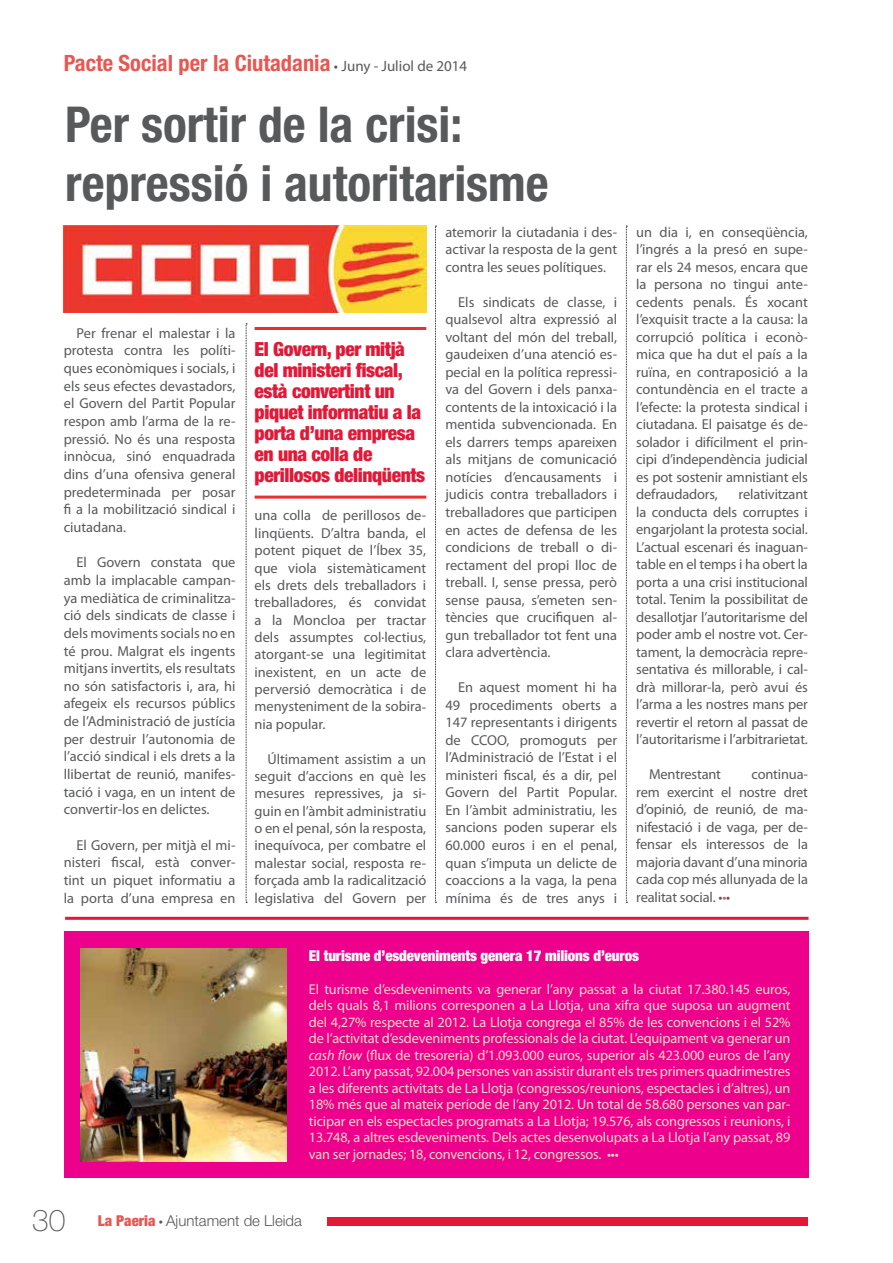
<style>
.page{position:relative;width:893px;height:1263px;background:#fff}
.page>*{position:absolute;margin:0;border:0;box-sizing:border-box;transform-origin:0 0}
.t1{font:700 condensed 49.5px/59.4px "Helvetica Neue LT Std";color:#58595b}
.t2{font:700 condensed 22.5px "Helvetica Neue LT Std";color:#e85752}
.t3{font:900 condensed 19.5px/21px "Helvetica Neue LT Std";letter-spacing:-.02em;color:#e31837}
.t4{font:900 condensed 15px "Helvetica Neue LT Std";letter-spacing:-.01em;color:#fff}
.t5{font:300 15px "Helvetica Neue LT Std";color:#58595b}
.t6{font:14.4px/17.5px "Myriad Pro";color:#58595b;text-align:justify}
.t7{font:14.25px/16.5px "Myriad Pro";letter-spacing:-.01em;color:#fadbc4;text-align:justify}
.s1{font-family:"Myriad Pro";font-weight:400;font-stretch:normal;font-size:15px;color:#58595b}
.s2{color:#e85752}
.s3{font-style:italic}
.s4{font-weight:100;font-size:30px}
.s5{font-weight:900;font-stretch:condensed;color:#e85752}
.s6{font-family:"Myriad Pro";font-weight:400}
</style>
<div class="page">
<div style="left:327px;top:1217px;width:481px;height:9px;background:#e31837"></div>
<hr style="left:65px;top:917px;width:743px;height:3px;background:#e31837">
<div style="left:64px;top:931px;width:744px;height:247px;background:#ec008c"></div>
<img style="left:81px;top:948px;width:206px;height:214px">
<img style="left:64px;top:226px;width:362px;height:87px">
<hr style="left:255px;top:327px;width:171px;height:3px;background:#e72f30">
<hr style="left:255px;top:496px;width:171px;height:3px;background:#e72f30">
<svg style="left:246px;top:323px;width:1px;height:580px"></svg>
<svg style="left:435px;top:226px;width:1px;height:677px"></svg>
<svg style="left:626px;top:226px;width:1px;height:677px"></svg>
<h2 class="t2" style="left:64px;top:50px;width:405px">Pacte Social per la Ciutadania <span class="s1">• Juny - Juliol de 2014</span></h2>
<h1 class="t1" style="left:65px;top:94px;width:485px">Per sortir de la crisi: repressió i autoritarisme</h1>
<p class="t6" style="left:64px;top:324px;width:173px;text-indent:13px">Per frenar el malestar i la protesta contra les políti&shy;ques econòmiques i socials, i els seus efectes devastadors, el Govern del Partit Popular respon amb l’arma de la re&shy;pressió. No és una resposta innòcua, sinó enquadrada dins d’una ofensiva general predeterminada per posar fi a la mobilització sindical i ciutadana.</p>
<p class="t6" style="left:64px;top:553px;width:173px;text-indent:13px">El Govern constata que amb la implacable campan&shy;ya mediàtica de criminalitza&shy;ció dels sindicats de classe i dels moviments socials no en té prou. Malgrat els ingents mitjans invertits, els resultats no són satisfactoris i, ara, hi afegeix els recursos públics de l’Administració de justícia per destruir l’autonomia de l’acció sindical i els drets a la llibertat de reunió, manifes&shy;tació i vaga, en un intent de convertir-los en delictes.</p>
<p class="t6" style="left:64px;top:836px;width:173px;text-indent:13px">El Govern, per mitjà el mi&shy;nisteri fiscal, està conver&shy;tint un piquet informatiu a la porta d’una empresa en</p>
<h3 class="t3" style="left:255px;top:338px;width:172px">El Govern, per mitjà del ministeri fiscal, està convertint un piquet informatiu a la porta d’una empresa en una colla de perillosos delinqüents</h3>
<p class="t6" style="left:255px;top:507px;width:173px">una colla de perillosos de&shy;linqüents. D’altra banda, el potent piquet de l’Íbex 35, que viola sistemàticament els drets dels treballadors i treballadores, és convidat a la Moncloa per tractar dels assumptes col·lectius, atorgant-se una legitimitat inexistent, en un acte de perversió democràtica i de menysteniment de la sobira&shy;nia popular.</p>
<p class="t6" style="left:255px;top:750px;width:173px;text-indent:13px">Últimament assistim a un seguit d’accions en què les mesures repressives, ja si&shy;guin en l’àmbit administratiu o en el penal, són la resposta, inequívoca, per combatre el malestar social, resposta re&shy;forçada amb la radicalització legislativa del Govern per</p>
<p class="t6" style="left:445px;top:223px;width:173px">atemorir la ciutadania i des&shy;activar la resposta de la gent contra les seues polítiques.</p>
<p class="t6" style="left:445px;top:293px;width:173px;text-indent:13px">Els sindicats de classe, i qualsevol altra expressió al voltant del món del treball, gaudeixen d’una atenció es&shy;pecial en la política repressi&shy;va del Govern i dels panxa&shy;contents de la intoxicació i la mentida subvencionada. En els darrers temps apareixen als mitjans de comunicació notícies d’encausaments i judicis contra treballadors i treballadores que participen en actes de defensa de les condicions de treball o di&shy;rectament del propi lloc de treball. I, sense pressa, però sense pausa, s’emeten sen&shy;tències que crucifiquen al&shy;gun treballador tot fent una clara advertència.</p>
<p class="t6" style="left:445px;top:678px;width:173px;text-indent:13px">En aquest moment hi ha 49 procediments oberts a 147 representants i dirigents de CCOO, promoguts per l’Administració de l’Estat i el ministeri fiscal, és a dir, pel Govern del Partit Popular.<br>En l’àmbit administratiu, les sancions poden superar els 60.000 euros i en el penal, quan s’imputa un delicte de coaccions a la vaga, la pena mínima és de tres anys i</p>
<p class="t6" style="left:636px;top:223px;width:173px">un dia i, en conseqüència, l’ingrés a la presó en supe&shy;rar els 24 mesos, encara que la persona no tingui ante&shy;cedents penals. És xocant l’exquisit tracte a la causa: la corrupció política i econò&shy;mica que ha dut el país a la ruïna, en contraposició a la contundència en el tracte a l’efecte: la protesta sindical i ciutadana. El paisatge és de&shy;solador i difícilment el prin&shy;cipi d’independència judicial es pot sostenir amnistiant els defraudadors,</p>
<p class="t6" style="left:636px;top:485px;width:173px;text-indent:102px">relativitzant la conducta dels corruptes i engarjolant la protesta social.<br>L’actual escenari és inaguan&shy;table en el temps i ha obert la porta a una crisi institucional total. Tenim la possibilitat de desallotjar l’autoritarisme del poder amb el nostre vot. Cer&shy;tament, la democràcia repre&shy;sentativa és millorable, i cal&shy;drà millorar-la, però avui és l’arma a les nostres mans per revertir el retorn al passat de l’autoritarisme i l’arbitrarietat.</p>
<p class="t6" style="left:649px;top:765px;width:74px">Mentrestant</p>
<p class="t6" style="left:636px;top:765px;width:173px;text-indent:115px">continua&shy;rem exercint el nostre dret d’opinió, de reunió, de ma&shy;nifestació i de vaga, per de&shy;fensar els interessos de la majoria davant d’una minoria cada cop més allunyada de la realitat social. •<span class="s2">•</span>•</p>
<p class="t4" style="left:309px;top:946px;width:332px">El turisme d’esdeveniments genera 17 milions d’euros</p>
<p class="t7" style="left:309px;top:980px;width:483px">El turisme d’esdeveniments va generar l’any passat a la ciutat 17.380.145 euros, dels quals 8,1 milions corresponen a La Llotja, una xifra que suposa un augment del 4,27% respecte al 2012. La Llotja congrega el 85% de les convencions i el 52% de l’activitat d’esdeveniments professionals de la ciutat. L’equipament va generar un <span class="s3">cash flow</span> (flux de tresoreria) d’1.093.000 euros, superior als 423.000 euros de l’any 2012. L’any passat, 92.004 persones van assistir durant els tres primers quadrimestres a les diferents activitats de La Llotja (congressos/reunions, espectacles i d’altres), un 18% més que al mateix període de l’any 2012. Un total de 58.680 persones van par&shy;ticipar en els espectacles programats a La Llotja; 19.576, als congressos i reunions, i 13.748, a altres esdeveniments. Dels actes desenvolupats a La Llotja l’any passat, 89 van ser jornades; 18, convencions, i 12, congressos. •••</p>
<p class="t5" style="left:32px;top:1211px;width:271px"><span class="s4">30</span> <span class="s5">La Paeria</span> <span class="s6">•</span> Ajuntament de Lleida</p>
</div>
